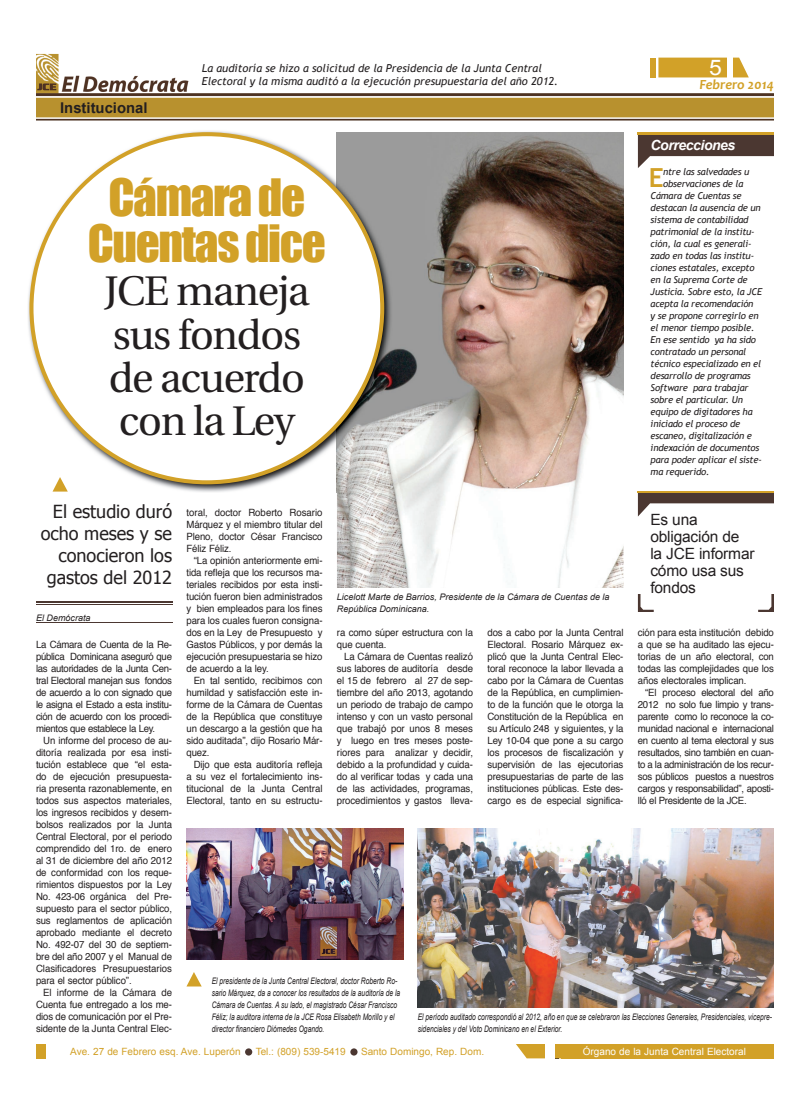
<style>
.page{position:relative;width:810px;height:1116px;background:#fff}
.page>*{position:absolute;margin:0;border:0;box-sizing:border-box;transform-origin:0 0}
.t1{font:47.3px/46.2px "Impact";letter-spacing:-.03em;color:#d2a128;text-align:center}
.t2{font:41.3px/43.2px "Utopia";letter-spacing:-.03em;color:#231f20}
.t3{font:700 26.3px "Trebuchet MS";color:#d2a128}
.t4{font:21.5px "Arial";color:#fff;scale:1.07 1}
.t5{font:18px/22px "Tahoma";color:#231f20;text-align:right}
.t6{font:15.5px/17px "Arial";letter-spacing:-.01em;color:#231f20}
.t7{font:700 14.8px "Arial";color:#231f20}
.t8{font:italic 700 14px "Arial";letter-spacing:-.03em;color:#fff}
.t9{font:italic 700 14px "Candara";color:#d2a128}
.t10{font:italic 11px/13.2px "Trebuchet MS";color:#231f20}
.t11{font:10px/12px "Helvetica";letter-spacing:-.01em;color:#231f20;text-align:justify;scale:.96 1}
.t12{font:10px "Arial";color:#d2a128}
.t13{font:10px "Arial";color:#fff}
.t14{font:italic 9.5px "Trebuchet MS";letter-spacing:-.02em;color:#231f20}
.t15{font:italic 9px/12px "Arial";color:#231f20;scale:.74 1}
.t16{font:italic 9px/12px "Arial";color:#231f20}
</style>
<div class="page">
<img style="left:36px;top:53px;width:738px;height:68px">
<svg style="left:658px;top:58px;width:91px;height:19px;background:#d5a838"></svg>
<div style="left:728px;top:56px;width:5px;height:23px;background:#fff"></div>
<div style="left:650px;top:58px;width:6px;height:20px;background:#d2a128"></div>
<div style="left:36px;top:1044px;width:10px;height:14px;background:#d2a128"></div>
<div style="left:561px;top:1044px;width:213px;height:14px;background:#d2a128"></div>
<svg style="left:516px;top:1044px;width:45px;height:14px"></svg>
<div style="left:545px;top:1043px;width:10px;height:16px;background:#fff"></div>
<div style="left:350px;top:1048px;width:8px;height:8px;background:#4b3731;border-radius:50%"></div>
<div style="left:245px;top:1048px;width:7px;height:8px;background:#4b3731;border-radius:50%"></div>
<hr style="left:36px;top:601px;width:136px;height:2px;background:#4b3731">
<hr style="left:36px;top:604px;width:136px;height:1px;background:#4b3731">
<hr style="left:36px;top:622px;width:136px;height:1px;background:#4b3731">
<img style="left:186px;top:828px;width:217px;height:132px">
<img style="left:418px;top:828px;width:356px;height:180px">
<svg style="left:638px;top:594px;width:16px;height:18px"></svg>
<svg style="left:758px;top:594px;width:16px;height:18px"></svg>
<svg style="left:638px;top:493px;width:136px;height:24px"></svg>
<hr style="left:638px;top:491px;width:136px;height:2px;background:#d2a128">
<img style="left:393px;top:132px;width:231px;height:351px">
<img style="left:337px;top:483px;width:287px;height:105px">
<img style="left:28px;top:131px;width:309px;height:362px">
<img style="left:337px;top:132px;width:56px;height:361px">
<svg style="left:29px;top:132px;width:355px;height:352px"></svg>
<svg style="left:53px;top:477px;width:15px;height:15px"></svg>
<svg style="left:186px;top:972px;width:16px;height:15px"></svg>
<svg style="left:638px;top:135px;width:136px;height:33px"></svg>
<hr style="left:638px;top:132px;width:136px;height:3px;background:#d2a128">
<h3 class="t7" style="left:60px;top:100px;width:89px">Institucional</h3>
<p class="t10" style="left:202px;top:62px;width:358px">La auditoría se hizo a solicitud de la Presidencia de la Junta Central<br>Electoral y la misma auditó a la ejecución presupuestaria del año 2012.</p>
<h1 class="t1" style="left:88px;top:173px;width:240px">Cámara de<br>Cuentas dice</h1>
<h2 class="t2" style="left:104px;top:271px;width:207px">JCE maneja sus fondos de acuerdo con la Ley</h2>
<h3 class="t4" style="left:709px;top:56px;width:13px">5</h3>
<h3 class="t9" style="left:699px;top:76px;width:76px">Febrero 2014</h3>
<h3 class="t8" style="left:651px;top:137px;width:86px">Correcciones</h3>
<h3 class="t3" style="left:649px;top:161px;width:16px">E</h3>
<p class="t14" style="left:663px;top:166px;width:88px">ntre las salvedades u</p>
<p class="t14" style="left:663px;top:178px;width:82px">observaciones de la</p>
<p class="t14" style="left:651px;top:190px;width:92px">Cámara de Cuentas se</p>
<p class="t14" style="left:651px;top:202px;width:112px">destacan la ausencia de un</p>
<p class="t14" style="left:651px;top:214px;width:99px">sistema de contabilidad</p>
<p class="t14" style="left:651px;top:226px;width:106px">patrimonial de la institu-</p>
<p class="t14" style="left:651px;top:238px;width:102px">ción, la cual es generali-</p>
<p class="t14" style="left:651px;top:250px;width:105px">zado en todas las institu-</p>
<p class="t14" style="left:651px;top:262px;width:105px">ciones estatales, excepto</p>
<p class="t14" style="left:651px;top:274px;width:99px">en la Suprema Corte de</p>
<p class="t14" style="left:651px;top:286px;width:113px">Justicia. Sobre esto, la JCE</p>
<p class="t14" style="left:651px;top:298px;width:104px">acepta la recomendación</p>
<p class="t14" style="left:651px;top:310px;width:109px">y se propone corregirlo en</p>
<p class="t14" style="left:651px;top:322px;width:105px">el menor tiempo posible.</p>
<p class="t14" style="left:651px;top:334px;width:107px">En ese sentido ya ha sido</p>
<p class="t14" style="left:651px;top:346px;width:97px">contratado un personal</p>
<p class="t14" style="left:651px;top:358px;width:112px">técnico especializado en el</p>
<p class="t14" style="left:651px;top:370px;width:102px">desarrollo de programas</p>
<p class="t14" style="left:651px;top:382px;width:99px">Software para trabajar</p>
<p class="t14" style="left:651px;top:394px;width:94px">sobre el particular. Un</p>
<p class="t14" style="left:651px;top:406px;width:104px">equipo de digitadores ha</p>
<p class="t14" style="left:651px;top:418px;width:91px">iniciado el proceso de</p>
<p class="t14" style="left:651px;top:430px;width:103px">escaneo, digitalización e</p>
<p class="t14" style="left:651px;top:442px;width:110px">indexación de documentos</p>
<p class="t14" style="left:651px;top:454px;width:113px">para poder aplicar el siste-</p>
<p class="t14" style="left:651px;top:466px;width:60px">ma requerido.</p>
<h3 class="t5" style="left:41px;top:500px;width:133px">El estudio duró ocho meses y se conocieron los gastos del 2012</h3>
<p class="t16" style="left:36px;top:611px;width:56px">El Demócrata</p>
<p class="t11" style="left:36px;top:639px;width:143px">La Cámara de Cuenta de la Re&shy;pública Dominicana aseguró que las autoridades de la Junta Cen&shy;tral Electoral manejan sus fondos de acuerdo a lo con signado que le asigna el Estado a esta institu&shy;ción de acuerdo con los procedi&shy;mientos que establece la Ley.</p>
<p class="t11" style="left:36px;top:735px;width:143px;text-indent:7px">Un informe del proceso de au&shy;ditoría realizada por esa insti&shy;tución establece que “el esta&shy;do de ejecución presupuesta&shy;ria presenta razonablemente, en todos sus aspectos materiales, los ingresos recibidos y desem&shy;bolsos realizados por la Junta Central Electoral, por el periodo comprendido del 1ro. de enero al 31 de diciembre del año 2012 de conformidad con los reque&shy;rimientos dispuestos por la Ley No. 423-06 orgánica del Pre&shy;supuesto para el sector público, sus reglamentos de aplicación aprobado mediante el decreto No. 492-07 del 30 de septiem&shy;bre del año 2007 y el Manual de Clasificadores Presupuestarios para el sector público”.</p>
<p class="t11" style="left:36px;top:987px;width:143px;text-indent:7px">El informe de la Cámara de Cuenta fue entregado a los me&shy;dios de comunicación por el Pre&shy;sidente de la Junta Central Elec-</p>
<p class="t11" style="left:186px;top:507px;width:143px">toral, doctor Roberto Rosario Márquez y el miembro titular del Pleno, doctor César Francisco Féliz Féliz.</p>
<p class="t11" style="left:186px;top:555px;width:143px;text-indent:7px">“La opinión anteriormente emi&shy;tida refleja que los recursos ma&shy;teriales recibidos por esta insti&shy;tución fueron bien administrados y bien empleados para los fines para los cuales fueron consigna&shy;dos en la Ley de Presupuesto y Gastos Públicos, y por demás la ejecución presupuestaria se hizo de acuerdo a la ley.</p>
<p class="t11" style="left:186px;top:675px;width:143px;text-indent:7px">En tal sentido, recibimos con humildad y satisfacción este in&shy;forme de la Cámara de Cuentas de la República que constituye un descargo a la gestión que ha sido auditada”, dijo Rosario Már&shy;quez.</p>
<p class="t11" style="left:186px;top:759px;width:143px;text-indent:7px">Dijo que esta auditoría refleja a su vez el fortalecimiento ins&shy;titucional de la Junta Central Electoral, tanto en su estructu-</p>
<h3 class="t6" style="left:650px;top:511px;width:106px">Es una obligación de la JCE informar cómo usa sus fondos</h3>
<p class="t16" style="left:337px;top:591px;width:274px">Licelott Marte de Barrios, Presidente de la Cámara de Cuentas de la<br>República Dominicana.</p>
<p class="t11" style="left:487px;top:627px;width:143px">dos a cabo por la Junta Central Electoral. Rosario Márquez ex&shy;plicó que la Junta Central Elec&shy;toral reconoce la labor llevada a cabo por la Cámara de Cuentas de la República, en cumplimien&shy;to de la función que le otorga la Constitución de la República en su Artículo 248 y siguientes, y la Ley 10-04 que pone a su cargo los procesos de fiscalización y supervisión de las ejecutorias presupuestarias de parte de las instituciones públicas. Este des&shy;cargo es de especial significa-</p>
<p class="t11" style="left:638px;top:627px;width:143px">ción para esta institución debido a que se ha auditado las ejecu&shy;torias de un año electoral, con todas las complejidades que los años electorales implican.</p>
<p class="t11" style="left:337px;top:627px;width:143px">ra como súper estructura con la que cuenta.</p>
<p class="t11" style="left:337px;top:651px;width:143px;text-indent:7px">La Cámara de Cuentas realizó sus labores de auditoría desde el 15 de febrero al 27 de sep&shy;tiembre del año 2013, agotando un periodo de trabajo de campo intenso y con un vasto personal que trabajó por unos 8 meses y luego en tres meses poste&shy;riores para analizar y decidir, debido a la profundidad y cuida&shy;do al verificar todas y cada una de las actividades, programas, procedimientos y gastos lleva-</p>
<p class="t11" style="left:638px;top:687px;width:143px;text-indent:7px">“El proceso electoral del año 2012 no solo fue limpio y trans&shy;parente como lo reconoce la co&shy;munidad nacional e internacional en cuento al tema electoral y sus resultados, sino también en cuan&shy;to a la administración de los recur&shy;sos públicos puestos a nuestros cargos y responsabilidad”, aposti&shy;lló el Presidente de la JCE.</p>
<p class="t15" style="left:212px;top:975px;width:256px">El presidente de la Junta Central Electoral, doctor Roberto Ro&shy;sario Márquez, da a conocer los resultados de la auditoría de la Cámara de Cuentas. A su lado, el magistrado César Francisco Féliz; la auditora interna de la JCE Rosa Elisabeth Morillo y el director financiero Diómedes Ogando.</p>
<p class="t15" style="left:418px;top:1011px;width:480px">El período auditado correspondió al 2012, año en que se celebraron las Elecciones Generales, Presidenciales, vicepre&shy;sidenciales y del Voto Dominicano en el Exterior.</p>
<p class="t12" style="left:70px;top:1046px;width:172px">Ave. 27 de Febrero esq. Ave. Luperón</p>
<p class="t12" style="left:256px;top:1046px;width:92px">Tel.: (809) 539-5419</p>
<p class="t12" style="left:361px;top:1046px;width:125px">Santo Domingo, Rep. Dom.</p>
<p class="t13" style="left:583px;top:1045px;width:165px">Órgano de la Junta Central Electoral</p>
</div>
